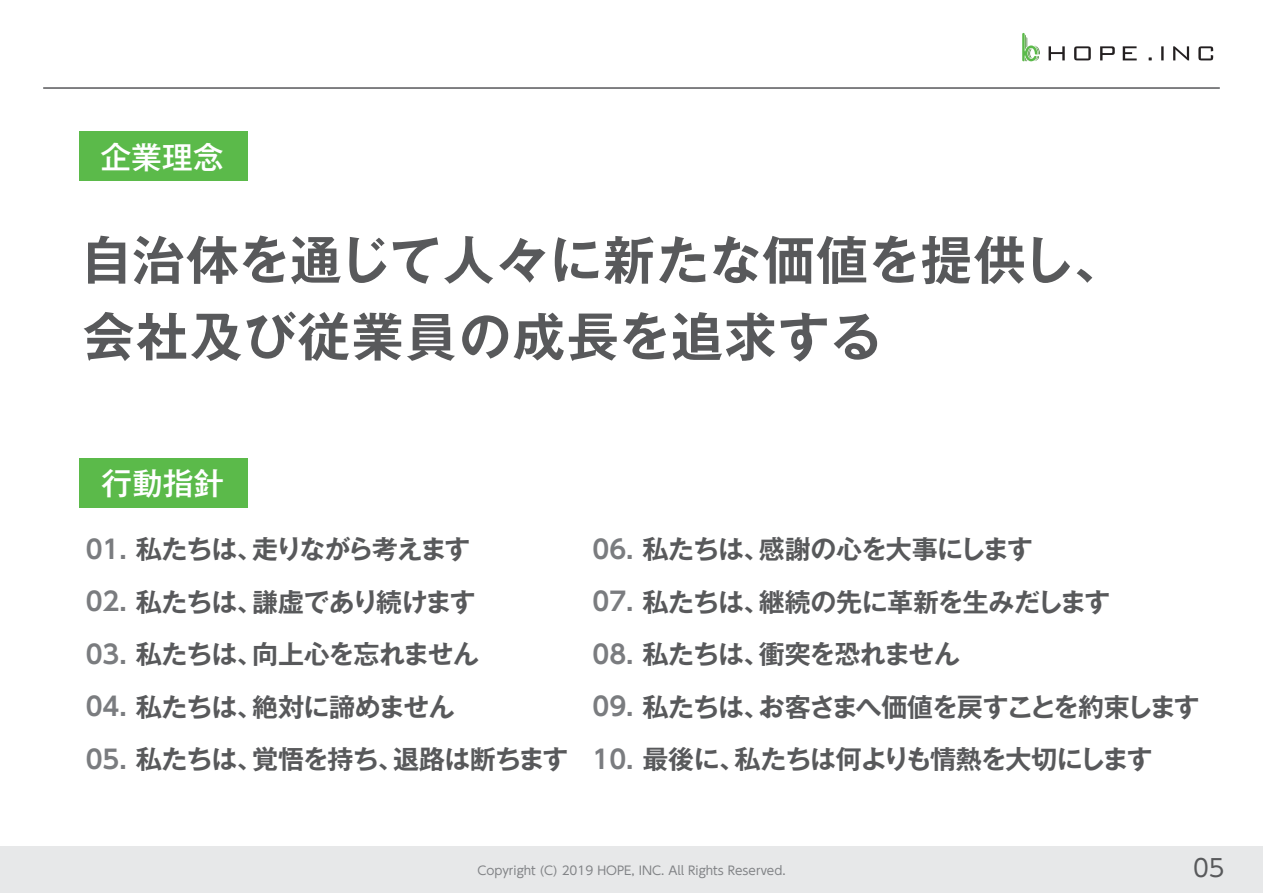
<style>
.page{position:relative;width:1263px;height:893px;background:#fff}
.page>*{position:absolute;margin:0;border:0;box-sizing:border-box;transform-origin:0 0}
.t1{font:700 52.2px/76.7px "Gothic MB101 Pro De";letter-spacing:.03em;color:#58595b}
.t2{font:500 30.75px "Gothic MB101 Pro";color:#fff}
.t3{font:700 26.1px "Gothic MB101 Pro De";letter-spacing:-.04em;color:#58595b}
.t4{font:700 26.1px "Gothic MB101 Pro De";letter-spacing:-.02em;color:#58595b}
.t5{font:700 26.1px "Gothic MB101 Pro De";letter-spacing:-.065em;color:#58595b}
.t6{font:24px "UD Shin Go Pro";color:#58595b}
.t7{font:12px "UD Shin Go Pro";color:#818386}
.s1{font-family:"UD Shin Go Pro De";font-size:25.65px;color:#7a7c7f}
</style>
<div class="page">
<div style="left:79px;top:132px;width:169px;height:49px;background:#5bba4a"></div>
<div style="left:79px;top:458px;width:169px;height:50px;background:#5bba4a"></div>
<svg style="left:1048px;top:46px;width:165px;height:14px"></svg>
<svg style="left:1022px;top:33px;width:18px;height:28px"></svg>
<hr style="left:43px;top:87px;width:1177px;height:2px;background:#57585a">
<div style="left:0;top:846px;width:1263px;height:47px;background:#e7e8e9"></div>
<p class="t2" style="left:101px;top:132px;width:125px">企業理念</p>
<p class="t1" style="left:80px;top:215px;width:1047px">自治体を通じて人々に新たな価値を提供し、会社及び従業員の成長を追求する</p>
<p class="t2" style="left:101px;top:458px;width:124px">行動指針</p>
<p class="t5" style="left:86px;top:527px;width:386px"><span class="s1">01.</span> 私たちは、走りながら考えます</p>
<p class="t3" style="left:86px;top:580px;width:391px"><span class="s1">02.</span> 私たちは、謙虚であり続けます</p>
<p class="t3" style="left:86px;top:632px;width:395px"><span class="s1">03.</span> 私たちは、向上心を忘れません</p>
<p class="t4" style="left:86px;top:685px;width:371px"><span class="s1">04.</span> 私たちは、絶対に諦めません</p>
<p class="t3" style="left:86px;top:737px;width:484px"><span class="s1">05.</span> 私たちは、覚悟を持ち、退路は断ちます</p>
<p class="t3" style="left:592px;top:527px;width:442px"><span class="s1">06.</span> 私たちは、感謝の心を大事にします</p>
<p class="t4" style="left:592px;top:580px;width:519px"><span class="s1">07.</span> 私たちは、継続の先に革新を生みだします</p>
<p class="t3" style="left:592px;top:632px;width:369px"><span class="s1">08.</span> 私たちは、衝突を恐れません</p>
<p class="t3" style="left:592px;top:685px;width:609px"><span class="s1">09.</span> 私たちは、お客さまへ価値を戻すことを約束します</p>
<p class="t3" style="left:592px;top:737px;width:562px"><span class="s1">10.</span> 最後に、私たちは何よりも情熱を大切にします</p>
<p class="t7" style="left:477px;top:861px;width:310px">Copyright (C) 2019 HOPE, INC. All Rights Reserved.</p>
<p class="t6" style="left:1193px;top:848px;width:33px">05</p>
</div>
